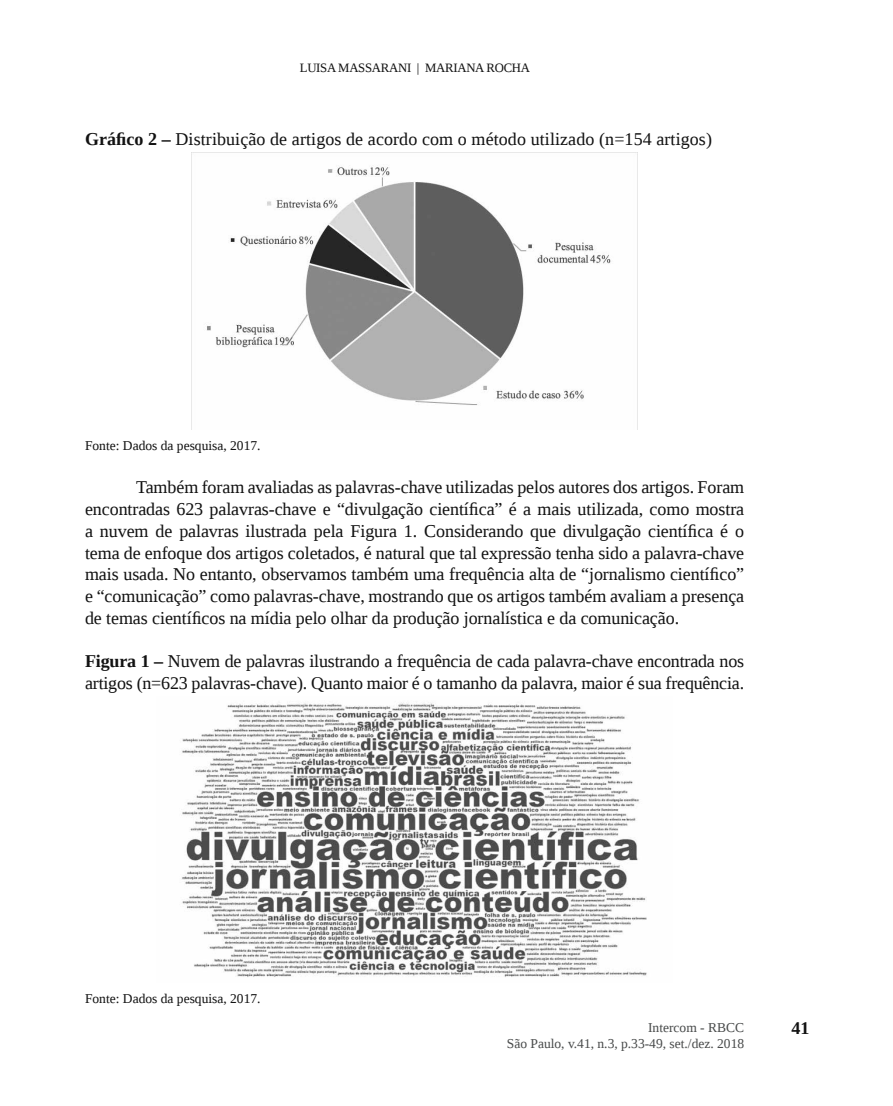
<style>
.page{position:relative;width:893px;height:1106px;background:#fff}
.page>*{position:absolute;margin:0;border:0;box-sizing:border-box;transform-origin:0 0}
.t1{font:18px/21.8px "Liberation Serif";letter-spacing:-.01em;color:#121212;text-align:justify}
.t2{font:700 18px "Liberation Serif";color:#121212}
.t3{font:13.5px "Liberation Serif";color:#121212}
.t4{font:13.5px/16.2px "Liberation Serif";color:#494b4b;text-align:right}
.t5{font:12.75px "Liberation Serif";letter-spacing:-.02em;color:#121212}
.s1{font-weight:700}
</style>
<div class="page">
<img style="left:191px;top:153px;width:447px;height:276px">
<img style="left:182px;top:702px;width:465px;height:276px">
<p class="t5" style="left:300px;top:63px;width:232px">LUISA MASSARANI | MARIANA ROCHA</p>
<p class="t1" style="left:85px;top:128px;width:628px"><span class="s1">Gráfico 2 –</span> Distribuição de artigos de acordo com o método utilizado (n=154 artigos)</p>
<p class="t3" style="left:85px;top:440px;width:177px">Fonte: Dados da pesquisa, 2017.</p>
<p class="t1" style="left:85px;top:476px;width:661px;text-indent:51px">Também foram avaliadas as palavras-chave utilizadas pelos autores dos artigos. Foram encontradas 623 palavras-chave e “divulgação científica” é a mais utilizada, como mostra a nuvem de palavras ilustrada pela Figura 1. Considerando que divulgação científica é o tema de enfoque dos artigos coletados, é natural que tal expressão tenha sido a palavra-chave mais usada. No entanto, observamos também uma frequência alta de “jornalismo científico” e “comunicação” como palavras-chave, mostrando que os artigos também avaliam a presença de temas científicos na mídia pelo olhar da produção jornalística e da comunicação.</p>
<p class="t1" style="left:85px;top:652px;width:661px"><span class="s1">Figura 1 –</span> Nuvem de palavras ilustrando a frequência de cada palavra-chave encontrada nos artigos (n=623 palavras-chave). Quanto maior é o tamanho da palavra, maior é sua frequência.</p>
<p class="t3" style="left:85px;top:993px;width:177px">Fonte: Dados da pesquisa, 2017.</p>
<p class="t4" style="left:507px;top:1020px;width:239px">Intercom - RBCC<br>São Paulo, v.41, n.3, p.33-49, set./dez. 2018</p>
<p class="t2" style="left:791px;top:1021px;width:19px">41</p>
</div>
